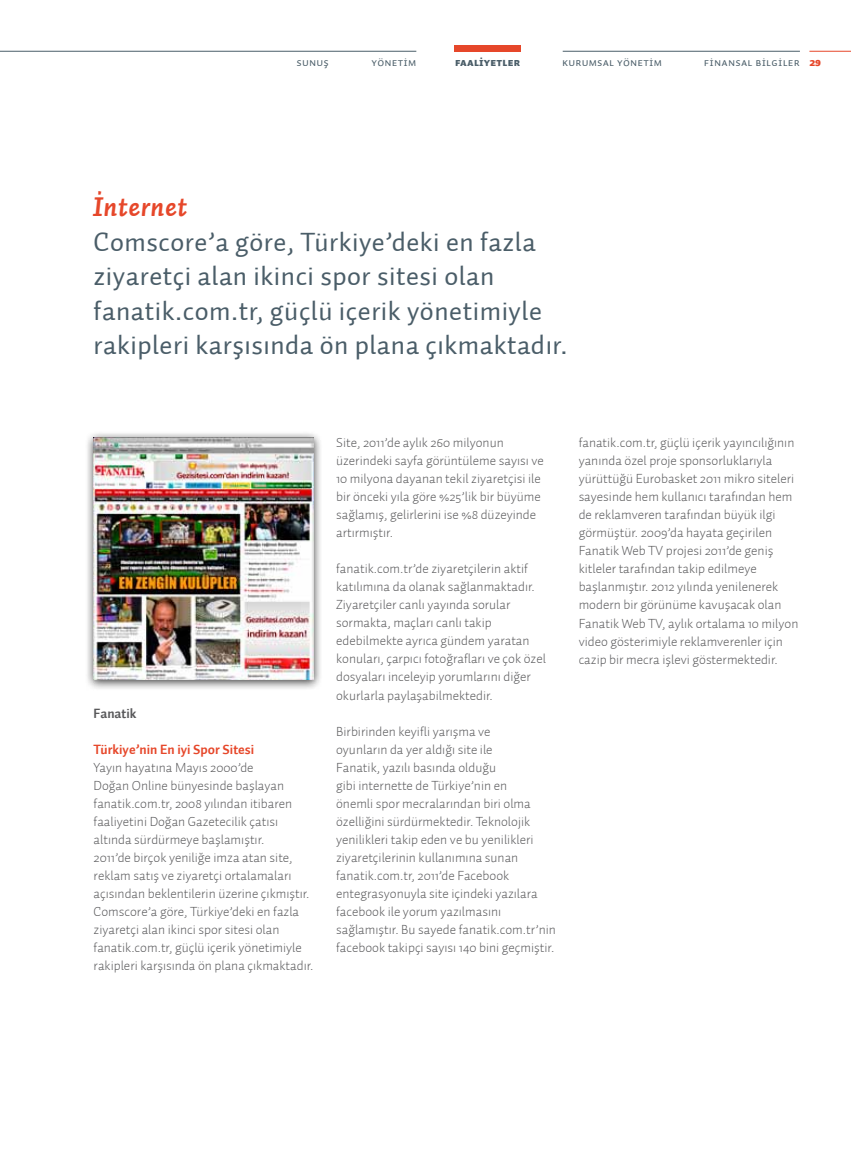
<style>
.page{position:relative;width:851px;height:1149px;background:#fff}
.page>*{position:absolute;margin:0;border:0;box-sizing:border-box;transform-origin:0 0}
.t1{font:27px/34.5px "Auto 1";letter-spacing:.02em;color:#4a5d68}
.t2{font:27px "Auto 2 Bold Italic LF";letter-spacing:.02em;color:#e6472a}
.t3{font:300 13.5px/18px "Auto 2";color:#58585a}
.t4{font:700 13.5px "Auto 2";color:#e6472a}
.t5{font:700 13.5px "Auto 2";color:#58585a}
.t6{font:11.25px "Auto 1 Regular Sm Cp";letter-spacing:.02em;color:#4a5d68}
.t7{font:11.25px "Auto 1 Black Sm Cp";letter-spacing:.02em;color:#4a5d68}
.s1{font-family:"Auto 2 Black Sm Cp";color:#e6472a}
</style>
<div class="page">
<hr style="left:0;top:51px;width:416px;height:1px;background:#4a5d68">
<hr style="left:562px;top:51px;width:237px;height:1px;background:#4a5d68">
<hr style="left:809px;top:51px;width:41px;height:1px;background:#e6472a">
<div style="left:454px;top:45px;width:66px;height:6px;background:#e6472a"></div>
<div style="left:85px;top:430px;width:237px;height:260px;background:#000;opacity:.75"></div>
<img style="left:94px;top:437px;width:219px;height:242px">
<p class="t6" style="left:296px;top:55px;width:34px">SUNUŞ</p>
<p class="t6" style="left:371px;top:55px;width:46px">YÖNETİM</p>
<p class="t7" style="left:455px;top:55px;width:66px">FAALİYETLER</p>
<p class="t6" style="left:562px;top:55px;width:101px">KURUMSAL YÖNETİM</p>
<p class="t6" style="left:703px;top:55px;width:119px">FİNANSAL BİLGİLER <span class="s1">29</span></p>
<h1 class="t2" style="left:94px;top:189px;width:95px">İnternet</h1>
<h1 class="t1" style="left:94px;top:224px;width:475px">Comscore’a göre, Türkiye’deki en fazla ziyaretçi alan ikinci spor sitesi olan fanatik.com.tr, güçlü içerik yönetimiyle rakipleri karşısında ön plana çıkmaktadır.</h1>
<p class="t5" style="left:94px;top:704px;width:44px">Fanatik</p>
<p class="t4" style="left:94px;top:740px;width:162px">Türkiye’nin En iyi Spor Sitesi</p>
<p class="t3" style="left:94px;top:757px;width:221px">Yayın hayatına Mayıs 2000’de<br>Doğan Online bünyesinde başlayan fanatik.com.tr, 2008 yılından itibaren faaliyetini Doğan Gazetecilik çatısı altında sürdürmeye başlamıştır.<br>2011’de birçok yeniliğe imza atan site, reklam satış ve ziyaretçi ortalamaları açısından beklentilerin üzerine çıkmıştır.<br>Comscore’a göre, Türkiye’deki en fazla ziyaretçi alan ikinci spor sitesi olan fanatik.com.tr, güçlü içerik yönetimiyle rakipleri karşısında ön plana çıkmaktadır.</p>
<p class="t3" style="left:336px;top:433px;width:209px">Site, 2011’de aylık 260 milyonun üzerindeki sayfa görüntüleme sayısı ve 10 milyona dayanan tekil ziyaretçisi ile bir önceki yıla göre %25’lik bir büyüme sağlamış, gelirlerini ise %8 düzeyinde artırmıştır.</p>
<p class="t3" style="left:336px;top:559px;width:211px">fanatik.com.tr’de ziyaretçilerin aktif katılımına da olanak sağlanmaktadır.<br>Ziyaretçiler canlı yayında sorular sormakta, maçları canlı takip edebilmekte ayrıca gündem yaratan konuları, çarpıcı fotoğrafları ve çok özel dosyaları inceleyip yorumlarını diğer okurlarla paylaşabilmektedir.</p>
<p class="t3" style="left:336px;top:721px;width:221px">Birbirinden keyifli yarışma ve<br>oyunların da yer aldığı site ile<br>Fanatik, yazılı basında olduğu<br>gibi internette de Türkiye’nin en<br>önemli spor mecralarından biri olma özelliğini sürdürmektedir. Teknolojik yenilikleri takip eden ve bu yenilikleri ziyaretçilerinin kullanımına sunan fanatik.com.tr, 2011’de Facebook entegrasyonuyla site içindeki yazılara facebook ile yorum yazılmasını sağlamıştır. Bu sayede fanatik.com.tr’nin facebook takipçi sayısı 140 bini geçmiştir.</p>
<p class="t3" style="left:578px;top:433px;width:221px">fanatik.com.tr, güçlü içerik yayıncılığının yanında özel proje sponsorluklarıyla yürüttüğü Eurobasket 2011 mikro siteleri sayesinde hem kullanıcı tarafından hem de reklamveren tarafından büyük ilgi görmüştür. 2009’da hayata geçirilen Fanatik Web TV projesi 2011’de geniş kitleler tarafından takip edilmeye başlanmıştır. 2012 yılında yenilenerek modern bir görünüme kavuşacak olan Fanatik Web TV, aylık ortalama 10 milyon video gösterimiyle reklamverenler için cazip bir mecra işlevi göstermektedir.</p>
</div>
